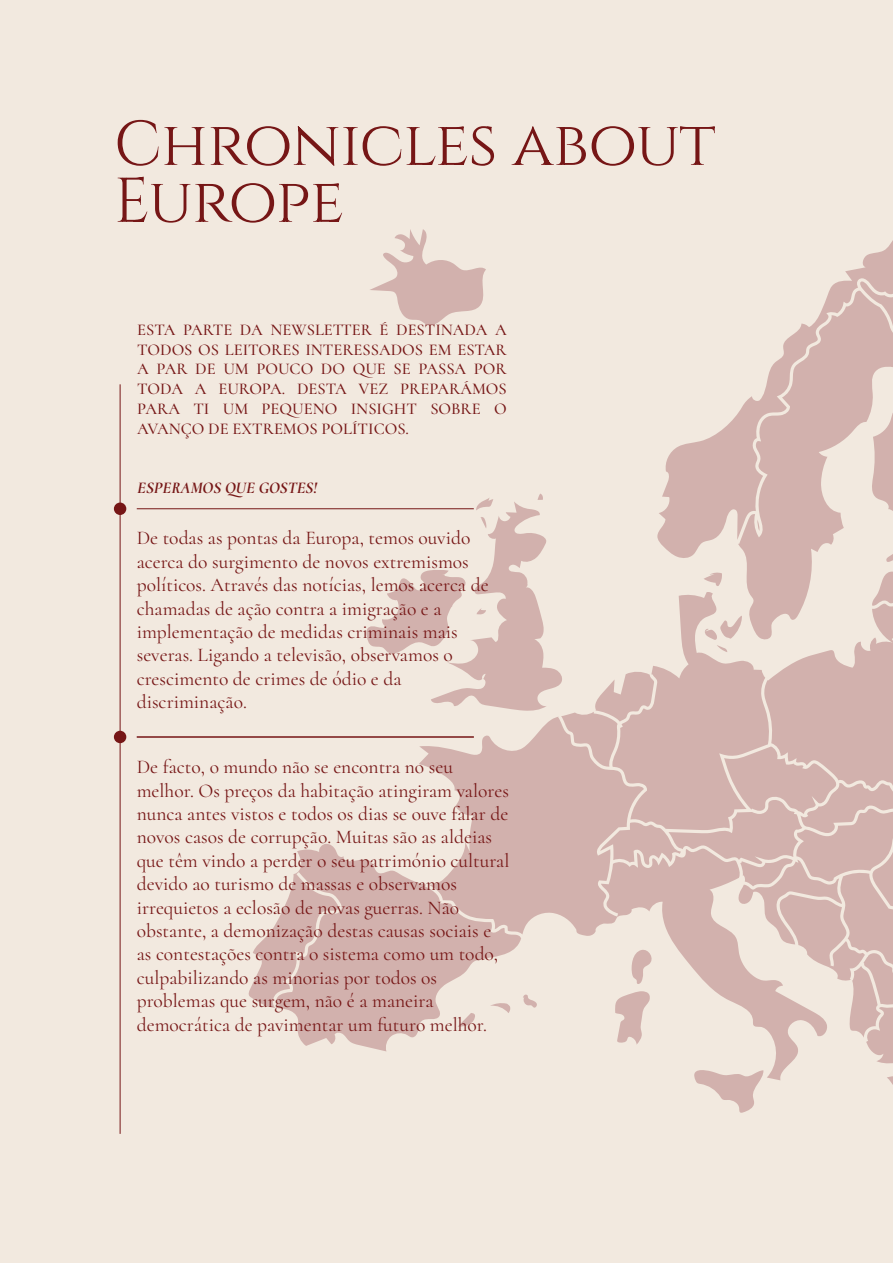
<style>
.page{position:relative;width:893px;height:1263px;background:#f2e9df}
.page>*{position:absolute;margin:0;border:0;box-sizing:border-box;transform-origin:0 0}
.t1{font:63px/56.8px "Cinzel";letter-spacing:-.01em;color:#761616}
.t2{font:19.5px/23.4px "Cormorant";color:#761616}
.t3{font:500 16.5px/19.8px "Cormorant";color:#761616;text-align:justify}
.t4{font:italic 700 16.5px "Cormorant";color:#761616}
</style>
<div class="page">
<svg style="left:249px;top:844px;width:117px;height:203px;fill:#d2b1ad"></svg>
<svg style="left:366px;top:229px;width:527px;height:884px"></svg>
<hr style="left:137px;top:737px;width:337px;height:1px;background:#761616">
<div style="left:114px;top:502px;width:12px;height:13px;background:#761616;border-radius:50%"></div>
<div style="left:114px;top:731px;width:12px;height:12px;background:#761616;border-radius:50%"></div>
<hr style="left:120px;top:384px;width:1px;height:750px;background:#761616">
<hr style="left:137px;top:508px;width:337px;height:1px;background:#761616">
<h1 class="t1" style="left:114px;top:117px;width:603px">Chronicles about<br>Europe</h1>
<p class="t3" style="left:137px;top:320px;width:371px">ESTA PARTE DA NEWSLETTER É DESTINADA A TODOS OS LEITORES INTERESSADOS EM ESTAR A PAR DE UM POUCO DO QUE SE PASSA POR TODA A EUROPA. DESTA VEZ PREPARÁMOS PARA TI UM PEQUENO INSIGHT SOBRE O AVANÇO DE EXTREMOS POLÍTICOS.</p>
<p class="t4" style="left:137px;top:475px;width:181px">ESPERAMOS QUE GOSTES!</p>
<p class="t2" style="left:137px;top:526px;width:353px">De todas as pontas da Europa, temos ouvido acerca do surgimento de novos extremismos políticos. Através das notícias, lemos acerca de chamadas de ação contra a imigração e a implementação de medidas criminais mais severas. Ligando a televisão, observamos o crescimento de crimes de ódio e da discriminação.</p>
<p class="t2" style="left:137px;top:755px;width:374px">De facto, o mundo não se encontra no seu melhor. Os preços da habitação atingiram valores nunca antes vistos e todos os dias se ouve falar de novos casos de corrupção. Muitas são as aldeias que têm vindo a perder o seu património cultural devido ao turismo de massas e observamos irrequietos a eclosão de novas guerras. Não obstante, a demonização destas causas sociais e as contestações contra o sistema como um todo, culpabilizando as minorias por todos os problemas que surgem, não é a maneira democrática de pavimentar um futuro melhor.</p>
</div>
